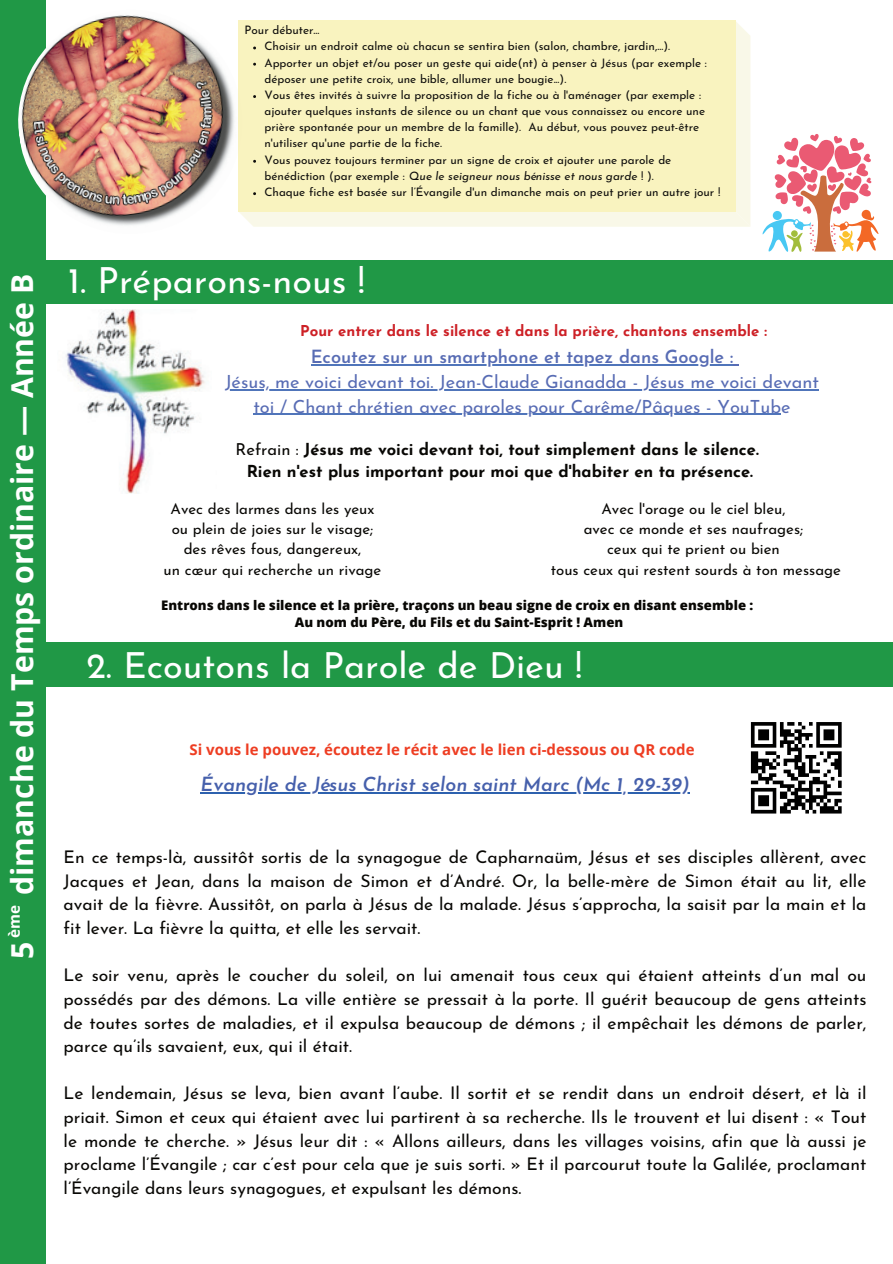
<style>
.page{position:relative;width:893px;height:1264px;background:#fff}
.page>*{position:absolute;margin:0;border:0;box-sizing:border-box;transform-origin:0 0}
.t1{font:36px "Josefin Sans";color:#fff}
.t2{font:700 30.15px "Open Sans";color:#fff}
.t3{font:italic 600 19.5px "Josefin Sans";color:#4660ac}
.t4{font:18.15px/24.8px "Josefin Sans";color:#586cb4;text-align:center}
.t5{font:600 18.15px "Josefin Sans";color:#586cb4}
.t6{font:17.4px/23.7px "Josefin Sans";color:#080704;text-align:justify}
.t7{font:700 16.5px/22.5px "Josefin Sans";color:#080704;text-align:center}
.t8{font:700 15.15px "Open Sans";color:#fff}
.t9{font:15px/20.2px "Josefin Sans";color:#080704;text-align:center}
.t10{font:700 15px "Open Sans";color:#ee3d22}
.t11{font:700 15px "Josefin Sans";color:#cd2026}
.t12{font:800 13.2px/17.5px "Open Sans";color:#080704;text-align:center}
.t13{font:11.7px/16.2px "Josefin Sans";color:#0e0d0b}
.s1{font-style:italic}
.s2{font-weight:400}
</style>
<div class="page">
<div style="left:0;top:0;width:45px;height:1263px;background:#209846"></div>
<div style="left:40px;top:642px;width:852px;height:44px;background:#209846"></div>
<img style="left:18px;top:3px;width:217px;height:238px">
<svg style="left:762px;top:134px;width:117px;height:118px"></svg>
<svg style="left:238px;top:20px;width:512px;height:207px"></svg>
<hr style="left:200px;top:792px;width:489px;height:1px;background:#2d61ae">
<div style="left:40px;top:260px;width:852px;height:44px;background:#209846"></div>
<img style="left:66px;top:310px;width:139px;height:183px">
<hr style="left:310px;top:364px;width:423px;height:1px;background:#5075ba">
<hr style="left:225px;top:389px;width:593px;height:1px;background:#5075ba">
<hr style="left:253px;top:414px;width:528px;height:1px;background:#5075ba">
<img style="left:750px;top:722px;width:92px;height:92px">
<p class="t13" style="left:264px;top:21px;width:457px;text-indent:-20px">Pour débuter...<br>Choisir un endroit calme où chacun se sentira bien (salon, chambre, jardin,...).<br>Apporter un objet et/ou poser un geste qui aide(nt) à penser à Jésus (par exemple : déposer une petite croix, une bible, allumer une bougie...).<br>Vous êtes invités à suivre la proposition de la fiche ou à l'aménager (par exemple : ajouter quelques instants de silence ou un chant que vous connaissez ou encore une prière spontanée pour un membre de la famille). Au début, vous pouvez peut-être n'utiliser qu'une partie de la fiche.<br>Vous pouvez toujours terminer par un signe de croix et ajouter une parole de bénédiction (par exemple : <span class="s1">Que le seigneur nous bénisse et nous garde</span> ! ).<br>Chaque fiche est basée sur l’Évangile d'un dimanche mais on peut prier un autre jour !</p>
<h2 class="t2" style="left:1px;top:894px;width:622px;rotate:-90deg">dimanche du Temps ordinaire — Année B</h2>
<p class="t8" style="left:4px;top:938px;width:34px;rotate:-90deg">ème</p>
<h2 class="t2" style="left:1px;top:959px;width:19px;rotate:-90deg">5</h2>
<h1 class="t1" style="left:68px;top:250px;width:298px">1. Préparons-nous !</h1>
<p class="t11" style="left:300px;top:317px;width:468px">Pour entrer dans le silence et dans la prière, chantons ensemble :</p>
<p class="t5" style="left:310px;top:341px;width:424px">Ecoutez sur un smartphone et tapez dans Google :</p>
<p class="t4" style="left:225px;top:367px;width:595px">Jésus, me voici devant toi. Jean-Claude Gianadda - Jésus me voici devant toi / Chant chrétien avec paroles pour Carême/Pâques - YouTube</p>
<p class="t7" style="left:235px;top:435px;width:524px"><span class="s2">Refrain :</span> Jésus me voici devant toi, tout simplement dans le silence.<br>Rien n'est plus important pour moi que d'habiter en ta présence.</p>
<p class="t9" style="left:163px;top:497px;width:219px">Avec des larmes dans les yeux ou plein de joies sur le visage; des rêves fous, dangereux,<br>un cœur qui recherche un rivage</p>
<p class="t9" style="left:550px;top:497px;width:292px">Avec l'orage ou le ciel bleu,<br>avec ce monde et ses naufrages;<br>ceux qui te prient ou bien<br>tous ceux qui restent sourds à ton message</p>
<p class="t12" style="left:161px;top:595px;width:593px">Entrons dans le silence et la prière, traçons un beau signe de croix en disant ensemble :<br>Au nom du Père, du Fils et du Saint-Esprit ! Amen</p>
<h1 class="t1" style="left:86px;top:636px;width:497px">2. Ecoutons la Parole de Dieu !</h1>
<p class="t10" style="left:189px;top:739px;width:506px">Si vous le pouvez, écoutez le récit avec le lien ci-dessous ou QR code</p>
<p class="t3" style="left:200px;top:767px;width:490px">Évangile de Jésus Christ selon saint Marc (Mc 1, 29-39)</p>
<p class="t6" style="left:64px;top:843px;width:804px">En ce temps-là, aussitôt sortis de la synagogue de Capharnaüm, Jésus et ses disciples allèrent, avec Jacques et Jean, dans la maison de Simon et d’André. Or, la belle-mère de Simon était au lit, elle avait de la fièvre. Aussitôt, on parla à Jésus de la malade. Jésus s’approcha, la saisit par la main et la fit lever. La fièvre la quitta, et elle les servait.</p>
<p class="t6" style="left:64px;top:961px;width:804px">Le soir venu, après le coucher du soleil, on lui amenait tous ceux qui étaient atteints d’un mal ou possédés par des démons. La ville entière se pressait à la porte. Il guérit beaucoup de gens atteints de toutes sortes de maladies, et il expulsa beaucoup de démons ; il empêchait les démons de parler, parce qu’ils savaient, eux, qui il était.</p>
<p class="t6" style="left:64px;top:1079px;width:804px">Le lendemain, Jésus se leva, bien avant l’aube. Il sortit et se rendit dans un endroit désert, et là il priait. Simon et ceux qui étaient avec lui partirent à sa recherche. Ils le trouvent et lui disent : « Tout le monde te cherche. » Jésus leur dit : « Allons ailleurs, dans les villages voisins, afin que là aussi je proclame l’Évangile ; car c’est pour cela que je suis sorti. » Et il parcourut toute la Galilée, proclamant l’Évangile dans leurs synagogues, et expulsant les démons.</p>
</div>
